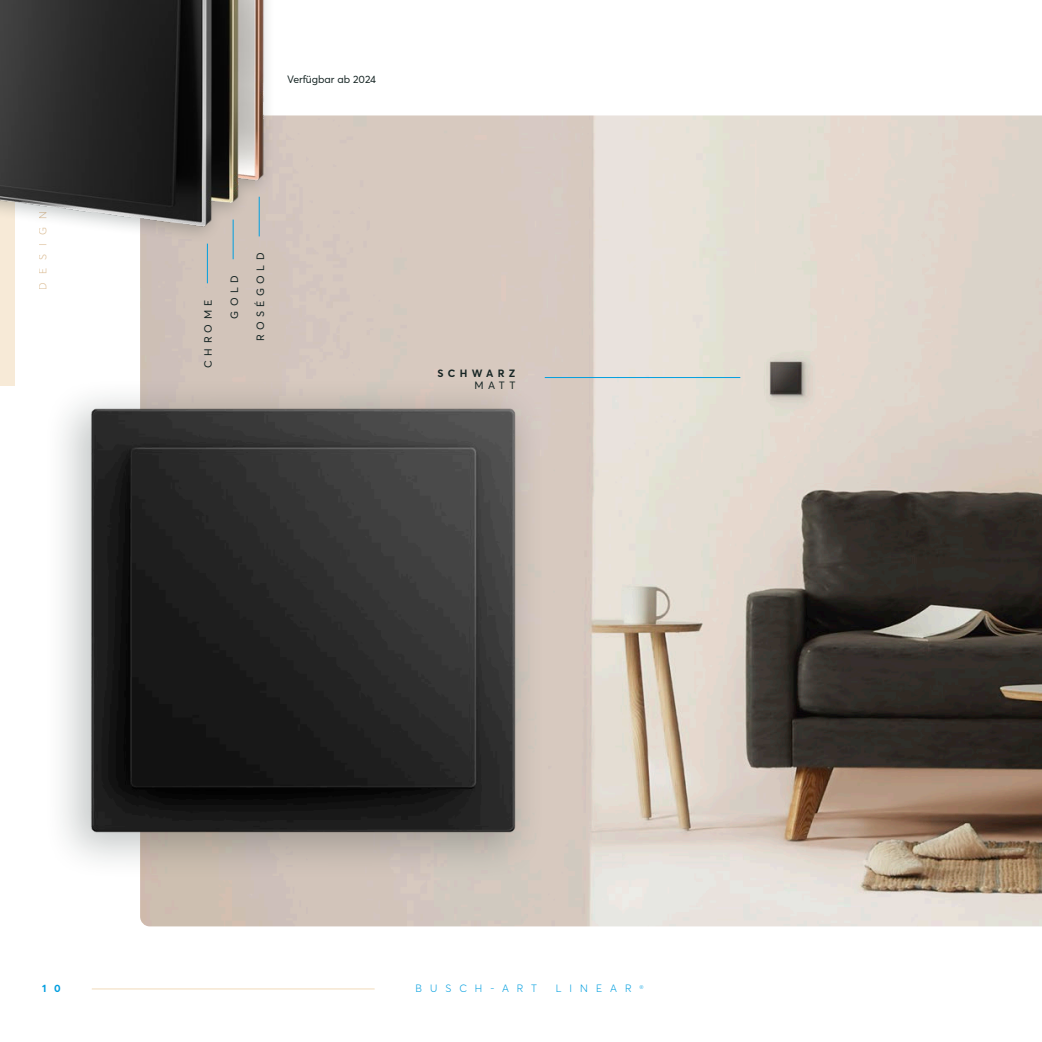
<style>
.page{position:relative;width:1042px;height:1042px;background:#fff}
.page>*{position:absolute;margin:0;border:0;box-sizing:border-box;transform-origin:0 0}
.t1{font:300 10.5px "BJE Averta";letter-spacing:.76em;color:#009edf}
.t2{font:10.5px "BJE Averta";color:#162524}
.t3{font:10.5px "BJE Averta";letter-spacing:.4em;color:#162524}
.t4{font:10.5px "BJE Averta";letter-spacing:.425em;color:#162524}
.t5{font:700 10.5px "BJE Averta";letter-spacing:.41em;color:#162524}
.t6{font:300 10.5px "BJE Averta";letter-spacing:.76em;color:#dbbc94}
.t7{font:700 10.5px "BJE Averta";color:#009edf}
</style>
<div class="page">
<img style="left:140px;top:115px;width:902px;height:811px">
<hr style="left:207px;top:244px;width:1px;height:39px;background:#009edf">
<hr style="left:545px;top:377px;width:195px;height:1px;background:#009edf">
<div style="left:42px;top:376px;width:504px;height:504px;background:#162524;opacity:.25"></div>
<img style="left:80px;top:397px;width:447px;height:447px">
<div style="left:0;top:115px;width:15px;height:271px;background:#f7ead7"></div>
<hr style="left:92px;top:988px;width:283px;height:2px;background:#f7ead7">
<img style="left:0;top:0;width:305px;height:268px">
<p class="t6" style="left:37px;top:289px;width:79px;rotate:-90deg">DESIGN</p>
<p class="t2" style="left:287px;top:74px;width:91px">Verfügbar ab 2024</p>
<p class="t3" style="left:202px;top:367px;width:69px;rotate:-90deg">CHROME</p>
<p class="t3" style="left:228px;top:319px;width:45px;rotate:-90deg">GOLD</p>
<p class="t4" style="left:254px;top:341px;width:90px;rotate:-90deg">ROSÉGOLD</p>
<p class="t5" style="left:437px;top:367px;width:79px">SCHWARZ</p>
<p class="t3" style="left:474px;top:379px;width:43px">MATT</p>
<p class="t7" style="left:42px;top:982px;width:20px">1 0</p>
<p class="t1" style="left:415px;top:982px;width:123px">BUSCH-ART</p>
<p class="t1" style="left:556px;top:982px;width:89px">LINEAR <sup>®</sup></p>
</div>
